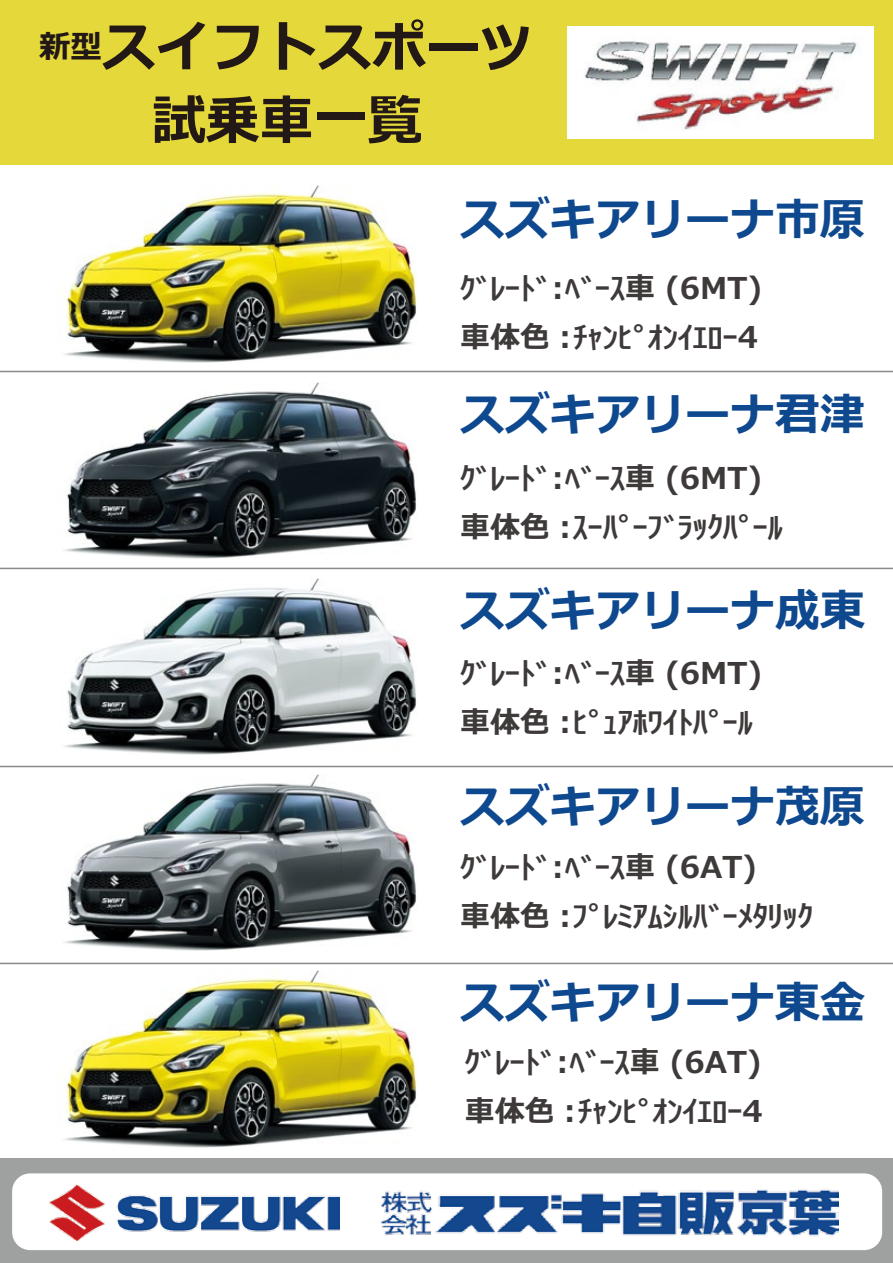
<style>
.page{position:relative;width:893px;height:1263px;background:#fff}
.page>*{position:absolute;margin:0;border:0;box-sizing:border-box;transform-origin:0 0}
.t1{font:700 54px/73.5px "Meiryo";color:#221815;text-align:center}
.t2{font:700 45px "Meiryo";color:#0e488e}
.t3{font:700 30px/49.5px "Meiryo";color:#3e3a39}
</style>
<div class="page">
<div style="left:0;top:1158px;width:893px;height:105px;background:#9fa0a0"></div>
<div style="left:12px;top:1173px;width:870px;height:77px;background:#fff;border-radius:18px"></div>
<div style="left:0;top:0;width:893px;height:165px;background:#e5d83b"></div>
<img style="left:65px;top:382px;width:352px;height:177px">
<img style="left:65px;top:186px;width:352px;height:176px">
<img style="left:65px;top:578px;width:352px;height:177px">
<img style="left:65px;top:774px;width:352px;height:177px">
<img style="left:65px;top:970px;width:352px;height:177px">
<img style="left:568px;top:26px;width:305px;height:112px">
<hr style="left:0;top:371px;width:893px;height:1px;background:#898989">
<hr style="left:0;top:568px;width:893px;height:1px;background:#898989">
<hr style="left:0;top:766px;width:893px;height:1px;background:#898989">
<hr style="left:0;top:963px;width:893px;height:1px;background:#898989">
<img style="left:49px;top:1184px;width:291px;height:57px">
<img style="left:381px;top:1189px;width:457px;height:48px">
<h1 class="t1" style="left:39px;top:13px;width:496px"><sup>新型</sup>スイフトスポーツ試乗車一覧</h1>
<h2 class="t2" style="left:460px;top:188px;width:407px">スズキアリーナ市原</h2>
<p class="t3" style="left:460px;top:265px;width:303px">ｸﾞﾚｰﾄﾞ：ﾍﾞｰｽ車 (6MT)車体色：ﾁｬﾝﾋﾟｵﾝｲｴﾛｰ4</p>
<h2 class="t2" style="left:460px;top:384px;width:407px">スズキアリーナ君津</h2>
<p class="t3" style="left:460px;top:454px;width:324px">ｸﾞﾚｰﾄﾞ：ﾍﾞｰｽ車 (6MT)車体色：ｽｰﾊﾟｰﾌﾞﾗｯｸﾊﾟｰﾙ</p>
<h2 class="t2" style="left:460px;top:579px;width:407px">スズキアリーナ成東</h2>
<p class="t3" style="left:460px;top:650px;width:303px">ｸﾞﾚｰﾄﾞ：ﾍﾞｰｽ車 (6MT)車体色：ﾋﾟｭｱﾎﾜｲﾄﾊﾟｰﾙ</p>
<h2 class="t2" style="left:460px;top:775px;width:407px">スズキアリーナ茂原</h2>
<p class="t3" style="left:460px;top:844px;width:354px">ｸﾞﾚｰﾄﾞ：ﾍﾞｰｽ車 (6AT)<br>車体色：ﾌﾟﾚﾐｱﾑｼﾙﾊﾞｰﾒﾀﾘｯｸ</p>
<h2 class="t2" style="left:460px;top:971px;width:407px">スズキアリーナ東金</h2>
<p class="t3" style="left:465px;top:1039px;width:299px">ｸﾞﾚｰﾄﾞ：ﾍﾞｰｽ車 (6AT)車体色：ﾁｬﾝﾋﾟｵﾝｲｴﾛｰ4</p>
</div>
